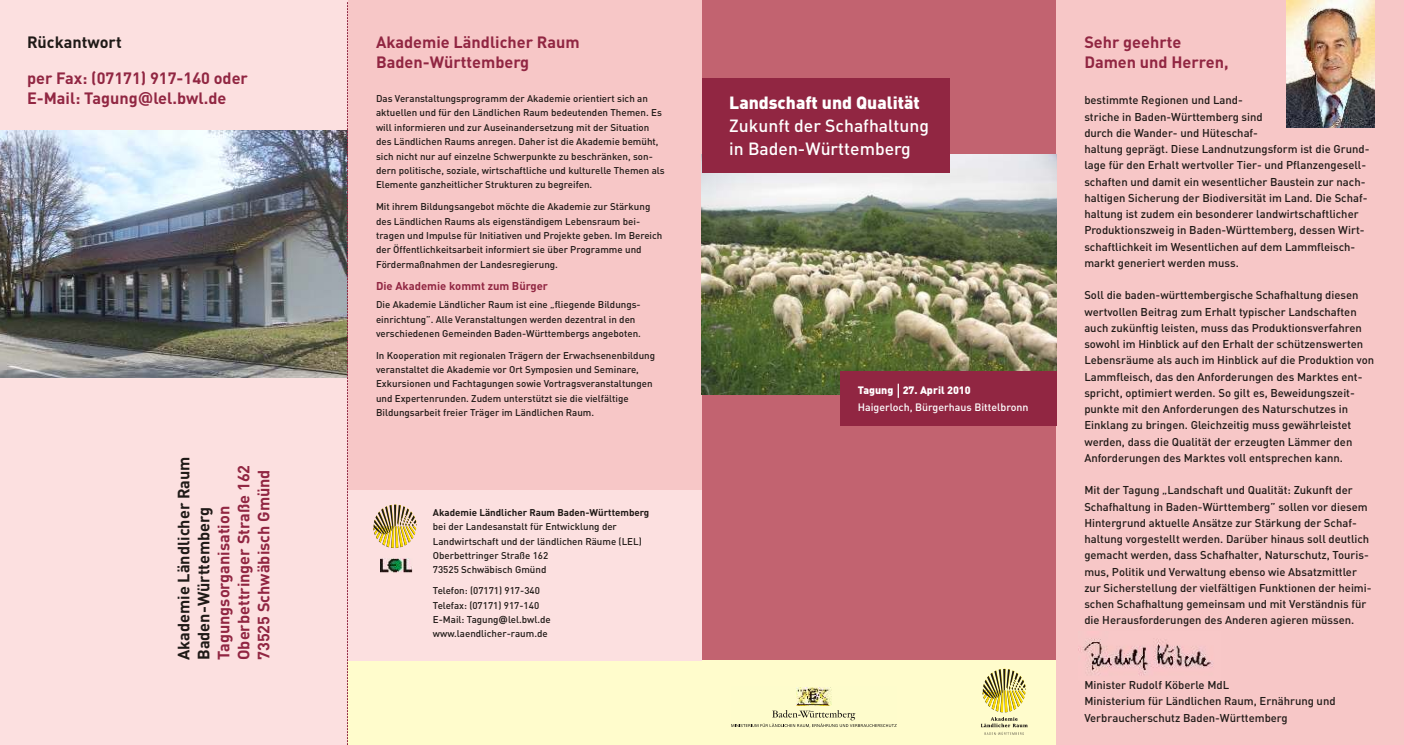
<style>
.page{position:relative;width:1404px;height:745px;background:#fff}
.page>*{position:absolute;margin:0;border:0;box-sizing:border-box;transform-origin:0 0}
.t1{font:500 17.5px/23.1px "DIN";color:#fff}
.t2{font:900 17.5px "DIN";color:#fff}
.t3{font:700 16.25px/20px "DIN";color:#912642}
.t4{font:700 16.25px/20px "DIN";color:#1f1a17}
.t5{font:500 11.25px/16.2px "DIN";color:#1f1a17}
.t6{font:700 11.25px "DIN";color:#912642}
.t7{font:500 10.62px "DIN";color:#fff}
.t8{font:900 10.62px "DIN";color:#fff}
.t9{font:500 9.75px/14.4px "DIN";color:#1f1a17}
.t10{font:700 9.75px "DIN";color:#1f1a17}
.s1{font-family:"Verdana"}
.s2{font-family:"Verdana";font-weight:700}
</style>
<div class="page">
<div style="left:702px;top:0;width:354px;height:737px;background:#c26370"></div>
<div style="left:347px;top:0;width:355px;height:745px;background:#f7c7c7"></div>
<div style="left:1056px;top:0;width:348px;height:745px;background:#f7c7c7"></div>
<div style="left:0;top:0;width:347px;height:745px;background:#fce0e0"></div>
<div style="left:347px;top:660px;width:709px;height:85px;background:#fffccc"></div>
<svg style="left:981px;top:669px;width:46px;height:66px"></svg>
<div style="left:347px;top:490px;width:355px;height:170px;background:#fce0e0"></div>
<img style="left:380px;top:558px;width:32px;height:15px">
<svg style="left:373px;top:504px;width:44px;height:44px"></svg>
<svg style="left:731px;top:710px;width:165px;height:18px"></svg>
<img style="left:796px;top:687px;width:35px;height:19px">
<img style="left:702px;top:155px;width:354px;height:239px">
<div style="left:702px;top:79px;width:247px;height:94px;background:#912642"></div>
<div style="left:840px;top:372px;width:216px;height:54px;background:#912642"></div>
<svg style="left:898px;top:384px;width:1px;height:14px"></svg>
<img style="left:0;top:130px;width:347px;height:247px">
<img style="left:1286px;top:1px;width:89px;height:126px">
<svg style="left:347px;top:2px;width:1px;height:743px"></svg>
<img style="left:1079px;top:638px;width:134px;height:37px">
<h2 class="t4" style="left:27px;top:34px;width:96px">Rückantwort</h2>
<h2 class="t3" style="left:27px;top:70px;width:222px">per Fax: (07171) 917-140 oder<br>E-Mail: Tagung<span class="s1">@</span>lel.bwl.de</h2>
<h2 class="t4" style="left:175px;top:660px;width:205px;rotate:-90deg">Akademie Ländlicher Raum<br>Baden-Württemberg</h2>
<h2 class="t3" style="left:215px;top:660px;width:197px;rotate:-90deg">Tagungsorganisation<br>Oberbettringer Straße 162<br>73525 Schwäbisch Gmünd</h2>
<h2 class="t3" style="left:376px;top:33px;width:205px">Akademie Ländlicher Raum<br>Baden-Württemberg</h2>
<p class="t9" style="left:376px;top:92px;width:290px">Das Veranstaltungsprogramm der Akademie orientiert sich an aktuellen und für den Ländlichen Raum bedeutenden Themen. Es will informieren und zur Auseinandersetzung mit der Situation des Ländlichen Raums anregen. Daher ist die Akademie bemüht, sich nicht nur auf einzelne Schwerpunkte zu beschränken, son&shy;dern politische, soziale, wirtschaftliche und kulturelle Themen als Elemente ganzheitlicher Strukturen zu begreifen.</p>
<p class="t9" style="left:376px;top:201px;width:288px">Mit ihrem Bildungsangebot möchte die Akademie zur Stärkung des Ländlichen Raums als eigenständigem Lebensraum bei&shy;tragen und Impulse für Initiativen und Projekte geben. Im Bereich der Öffentlichkeitsarbeit informiert sie über Programme und Fördermaßnahmen der Landesregierung.</p>
<p class="t9" style="left:376px;top:299px;width:266px">Die Akademie Ländlicher Raum ist eine „fliegende Bildungs&shy;einrichtung”. Alle Veranstaltungen werden dezentral in den verschiedenen Gemeinden Baden-Württembergs angeboten.</p>
<p class="t9" style="left:376px;top:349px;width:281px">In Kooperation mit regionalen Trägern der Erwachsenenbildung veranstaltet die Akademie vor Ort Symposien und Seminare, Exkursionen und Fachtagungen sowie Vortragsveranstaltungen und Expertenrunden. Zudem unterstützt sie die vielfältige Bildungsarbeit freier Träger im Ländlichen Raum.</p>
<p class="t6" style="left:376px;top:282px;width:173px">Die Akademie kommt zum Bürger</p>
<p class="t10" style="left:433px;top:509px;width:218px">Akademie Ländlicher Raum Baden-Württemberg</p>
<p class="t9" style="left:433px;top:521px;width:210px">bei der Landesanstalt für Entwicklung der Landwirtschaft und der ländlichen Räume (LEL)<br>Oberbettringer Straße 162<br>73525 Schwäbisch Gmünd</p>
<p class="t9" style="left:433px;top:585px;width:119px">Telefon: (07171) 917-340<br>Telefax: (07171) 917-140<br>E-Mail: Tagung<span class="s2">@</span>lel.bwl.de www.laendlicher-raum.de</p>
<h1 class="t2" style="left:729px;top:97px;width:192px">Landschaft und Qualität</h1>
<h1 class="t1" style="left:729px;top:116px;width:201px">Zukunft der Schafhaltung in Baden-Württemberg</h1>
<p class="t8" style="left:858px;top:387px;width:114px">Tagung 27. April 2010</p>
<p class="t7" style="left:858px;top:403px;width:172px">Haigerloch, Bürgerhaus Bittelbronn</p>
<h2 class="t3" style="left:1084px;top:34px;width:146px">Sehr geehrte<br>Damen und Herren,</h2>
<p class="t5" style="left:1084px;top:93px;width:287px">bestimmte Regionen und Land-<br>striche in Baden-Württemberg sind<br>durch die Wander- und Hüteschaf-<br>haltung geprägt. Diese Landnutzungsform ist die Grund&shy;lage für den Erhalt wertvoller Tier- und Pflanzengesell&shy;schaften und damit ein wesentlicher Baustein zur nach&shy;haltigen Sicherung der Biodiversität im Land. Die Schaf&shy;haltung ist zudem ein besonderer landwirtschaftlicher Produktionszweig in Baden-Württemberg, dessen Wirt&shy;schaftlichkeit im Wesentlichen auf dem Lammfleisch&shy;markt generiert werden muss.</p>
<p class="t5" style="left:1084px;top:288px;width:291px">Soll die baden-württembergische Schafhaltung diesen wertvollen Beitrag zum Erhalt typischer Landschaften auch zukünftig leisten, muss das Produktionsverfahren sowohl im Hinblick auf den Erhalt der schützenswerten Lebensräume als auch im Hinblick auf die Produktion von Lammfleisch, das den Anforderungen des Marktes ent&shy;spricht, optimiert werden. So gilt es, Beweidungszeit&shy;punkte mit den Anforderungen des Naturschutzes in Einklang zu bringen. Gleichzeitig muss gewährleistet werden, dass die Qualität der erzeugten Lämmer den Anforderungen des Marktes voll entsprechen kann.</p>
<p class="t5" style="left:1084px;top:483px;width:289px">Mit der Tagung „Landschaft und Qualität: Zukunft der Schafhaltung in Baden-Württemberg” sollen vor diesem Hintergrund aktuelle Ansätze zur Stärkung der Schaf&shy;haltung vorgestellt werden. Darüber hinaus soll deutlich gemacht werden, dass Schafhalter, Naturschutz, Touris&shy;mus, Politik und Verwaltung ebenso wie Absatzmittler zur Sicherstellung der vielfältigen Funktionen der heimi&shy;schen Schafhaltung gemeinsam und mit Verständnis für die Herausforderungen des Anderen agieren müssen.</p>
<p class="t5" style="left:1084px;top:678px;width:253px">Minister Rudolf Köberle MdL<br>Ministerium für Ländlichen Raum, Ernährung und<br>Verbraucherschutz Baden-Württemberg</p>
</div>
